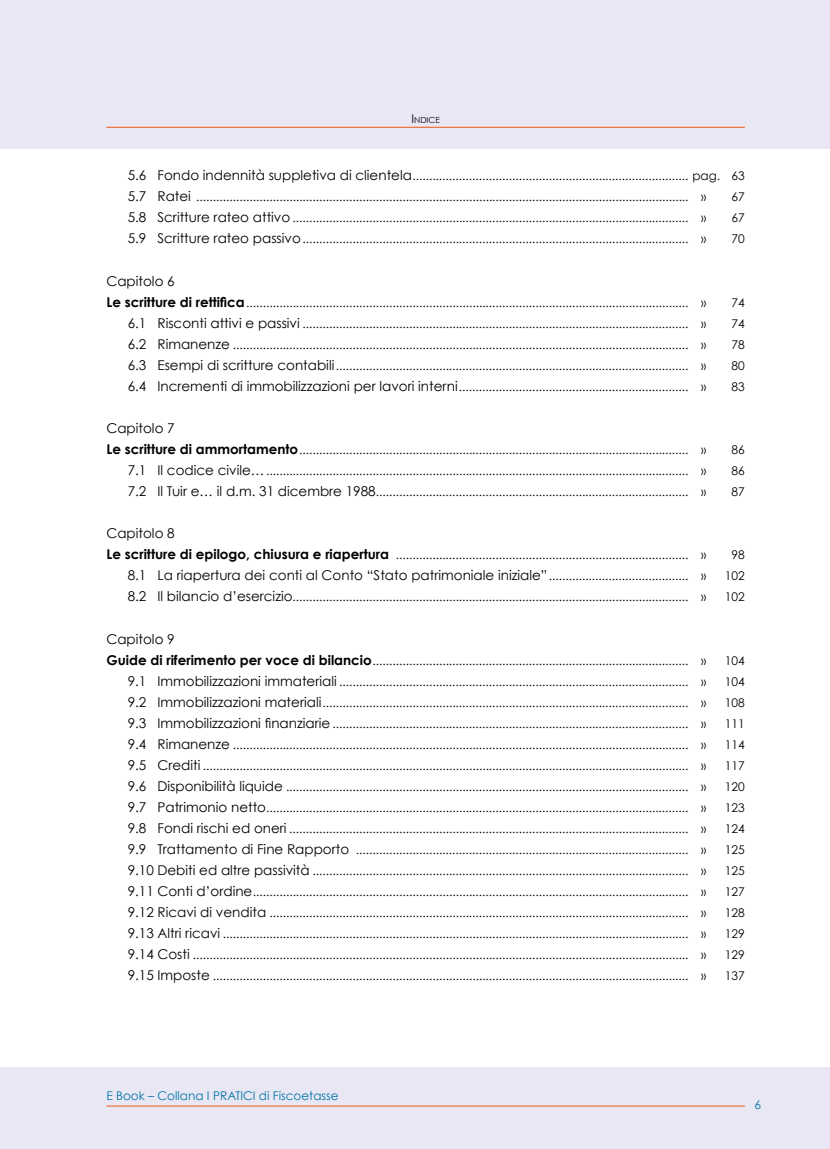
<style>
.page{position:relative;width:830px;height:1149px;background:#fff}
.page>*{position:absolute;margin:0;border:0;box-sizing:border-box;transform-origin:0 0}
.t1{font:13.5px "Century Gothic";color:#000}
.t2{font:12px/21px "Century Gothic";color:#000}
.t3{font:12px "Century Gothic";color:#0074a6}
.t4{font:8.4px "Century Gothic";color:#000}
.s1{font-size:12px}
.s2{font-size:13.5px}
.s3{font-weight:700;font-size:13.5px}
</style>
<div class="page">
<div style="left:0;top:0;width:829px;height:149px;background:#e9e7f4"></div>
<div style="left:0;top:1067px;width:829px;height:81px;background:#e9e7f4"></div>
<hr style="left:106px;top:1105px;width:638px;height:1px;background:#ea5b12">
<hr style="left:106px;top:127px;width:638px;height:1px;background:#ea5b12">
<p class="t4" style="left:411px;top:115px;width:9px"><span class="s1">I</span>ndice</p>
<p class="t2" style="left:128px;top:165px;width:618px"><span class="s2">5.6 Fondo indennità suppletiva di clientela</span>................................................................................... pag. 63<br><span class="s2">5.7 Ratei</span> .................................................................................................................................................... »</p>
<p class="t2" style="left:731px;top:186px;width:15px">67</p>
<p class="t2" style="left:128px;top:207px;width:579px"><span class="s2">5.8 Scritture rateo attivo</span> ....................................................................................................................... »</p>
<p class="t2" style="left:731px;top:207px;width:15px">67</p>
<p class="t2" style="left:128px;top:228px;width:579px"><span class="s2">5.9 Scritture rateo passivo</span>.................................................................................................................... »</p>
<p class="t2" style="left:731px;top:228px;width:15px">70</p>
<p class="t1" style="left:106px;top:272px;width:70px">Capitolo 6</p>
<p class="t2" style="left:106px;top:291px;width:601px"><span class="s3">Le scritture di rettifica</span>..................................................................................................................................... »</p>
<p class="t2" style="left:731px;top:291px;width:15px">74</p>
<p class="t2" style="left:128px;top:312px;width:579px"><span class="s2">6.1 Risconti attivi e passivi</span> .................................................................................................................... »</p>
<p class="t2" style="left:731px;top:312px;width:15px">74</p>
<p class="t2" style="left:128px;top:333px;width:579px"><span class="s2">6.2 Rimanenze</span> ......................................................................................................................................... »</p>
<p class="t2" style="left:731px;top:333px;width:15px">78</p>
<p class="t2" style="left:128px;top:354px;width:579px"><span class="s2">6.3 Esempi di scritture contabili</span>.......................................................................................................... »</p>
<p class="t2" style="left:731px;top:354px;width:15px">80</p>
<p class="t2" style="left:128px;top:375px;width:579px"><span class="s2">6.4 Incrementi di immobilizzazioni per lavori interni</span>..................................................................... »</p>
<p class="t2" style="left:731px;top:375px;width:15px">83</p>
<p class="t1" style="left:106px;top:420px;width:70px">Capitolo 7</p>
<p class="t2" style="left:106px;top:439px;width:601px"><span class="s3">Le scritture di ammortamento</span>..................................................................................................................... »</p>
<p class="t2" style="left:731px;top:439px;width:15px">86</p>
<p class="t2" style="left:128px;top:460px;width:579px"><span class="s2">7.1 Il codice civile…</span>............................................................................................................................... »</p>
<p class="t2" style="left:731px;top:460px;width:15px">86</p>
<p class="t2" style="left:128px;top:481px;width:579px"><span class="s2">7.2 Il Tuir e… il d.m. 31 dicembre 1988</span>.............................................................................................. »</p>
<p class="t2" style="left:731px;top:481px;width:15px">87</p>
<p class="t1" style="left:106px;top:525px;width:70px">Capitolo 8</p>
<p class="t2" style="left:106px;top:544px;width:601px"><span class="s3">Le scritture di epilogo, chiusura e riapertura</span> ........................................................................................ »</p>
<p class="t2" style="left:731px;top:544px;width:15px">98</p>
<p class="t1" style="left:128px;top:567px;width:579px">8.1 La riapertura dei conti al Conto “Stato patrimoniale iniziale”<span class="s1">.......................................... »</span></p>
<p class="t2" style="left:724px;top:565px;width:21px">102</p>
<p class="t2" style="left:128px;top:586px;width:579px"><span class="s2">8.2 Il bilancio d’esercizio</span>....................................................................................................................... »</p>
<p class="t2" style="left:724px;top:586px;width:21px">102</p>
<p class="t1" style="left:106px;top:630px;width:70px">Capitolo 9</p>
<p class="t2" style="left:106px;top:649px;width:601px"><span class="s3">Guide di riferimento per voce di bilancio</span>............................................................................................... »</p>
<p class="t2" style="left:724px;top:649px;width:21px">104</p>
<p class="t2" style="left:128px;top:670px;width:579px"><span class="s2">9.1 Immobilizzazioni immateriali</span> ......................................................................................................... »</p>
<p class="t2" style="left:724px;top:670px;width:21px">104</p>
<p class="t2" style="left:128px;top:691px;width:579px"><span class="s2">9.2 Immobilizzazioni materiali</span>.............................................................................................................. »</p>
<p class="t2" style="left:724px;top:691px;width:21px">108</p>
<p class="t2" style="left:128px;top:712px;width:579px"><span class="s2">9.3 Immobilizzazioni finanziarie</span> ........................................................................................................... »</p>
<p class="t2" style="left:724px;top:712px;width:21px">111</p>
<p class="t2" style="left:128px;top:733px;width:579px"><span class="s2">9.4 Rimanenze</span> ......................................................................................................................................... »</p>
<p class="t2" style="left:724px;top:733px;width:21px">114</p>
<p class="t2" style="left:128px;top:754px;width:579px"><span class="s2">9.5 Crediti</span> .................................................................................................................................................. »</p>
<p class="t2" style="left:724px;top:754px;width:21px">117</p>
<p class="t2" style="left:128px;top:775px;width:579px"><span class="s2">9.6 Disponibilità liquide</span> ......................................................................................................................... »</p>
<p class="t2" style="left:724px;top:775px;width:21px">120</p>
<p class="t2" style="left:128px;top:796px;width:579px"><span class="s2">9.7 Patrimonio netto</span>............................................................................................................................... »</p>
<p class="t2" style="left:724px;top:796px;width:21px">123</p>
<p class="t2" style="left:128px;top:817px;width:579px"><span class="s2">9.8 Fondi rischi ed oneri</span> ........................................................................................................................ »</p>
<p class="t2" style="left:724px;top:817px;width:21px">124</p>
<p class="t2" style="left:128px;top:838px;width:579px"><span class="s2">9.9 Trattamento di Fine Rapporto</span> .................................................................................................... »</p>
<p class="t2" style="left:724px;top:838px;width:21px">125</p>
<p class="t2" style="left:128px;top:859px;width:579px"><span class="s2">9.10 Debiti ed altre passività</span> ................................................................................................................. »</p>
<p class="t2" style="left:724px;top:859px;width:21px">125</p>
<p class="t2" style="left:128px;top:880px;width:579px"><span class="s2">9.11 Conti d’ordine</span>................................................................................................................................... »</p>
<p class="t2" style="left:724px;top:880px;width:21px">127</p>
<p class="t2" style="left:128px;top:901px;width:579px"><span class="s2">9.12 Ricavi di vendita</span> .............................................................................................................................. »</p>
<p class="t2" style="left:724px;top:901px;width:21px">128</p>
<p class="t2" style="left:128px;top:922px;width:579px"><span class="s2">9.13 Altri ricavi</span> ............................................................................................................................................ »</p>
<p class="t2" style="left:724px;top:922px;width:21px">129</p>
<p class="t2" style="left:128px;top:943px;width:579px"><span class="s2">9.14 Costi</span> ..................................................................................................................................................... »</p>
<p class="t2" style="left:724px;top:943px;width:21px">129</p>
<p class="t2" style="left:128px;top:964px;width:579px"><span class="s2">9.15 Imposte</span> ............................................................................................................................................... »</p>
<p class="t2" style="left:724px;top:964px;width:21px">137</p>
<p class="t3" style="left:106px;top:1088px;width:234px">E Book – Collana I PRATICI di Fiscoetasse</p>
<p class="t3" style="left:754px;top:1097px;width:8px">6</p>
</div>
